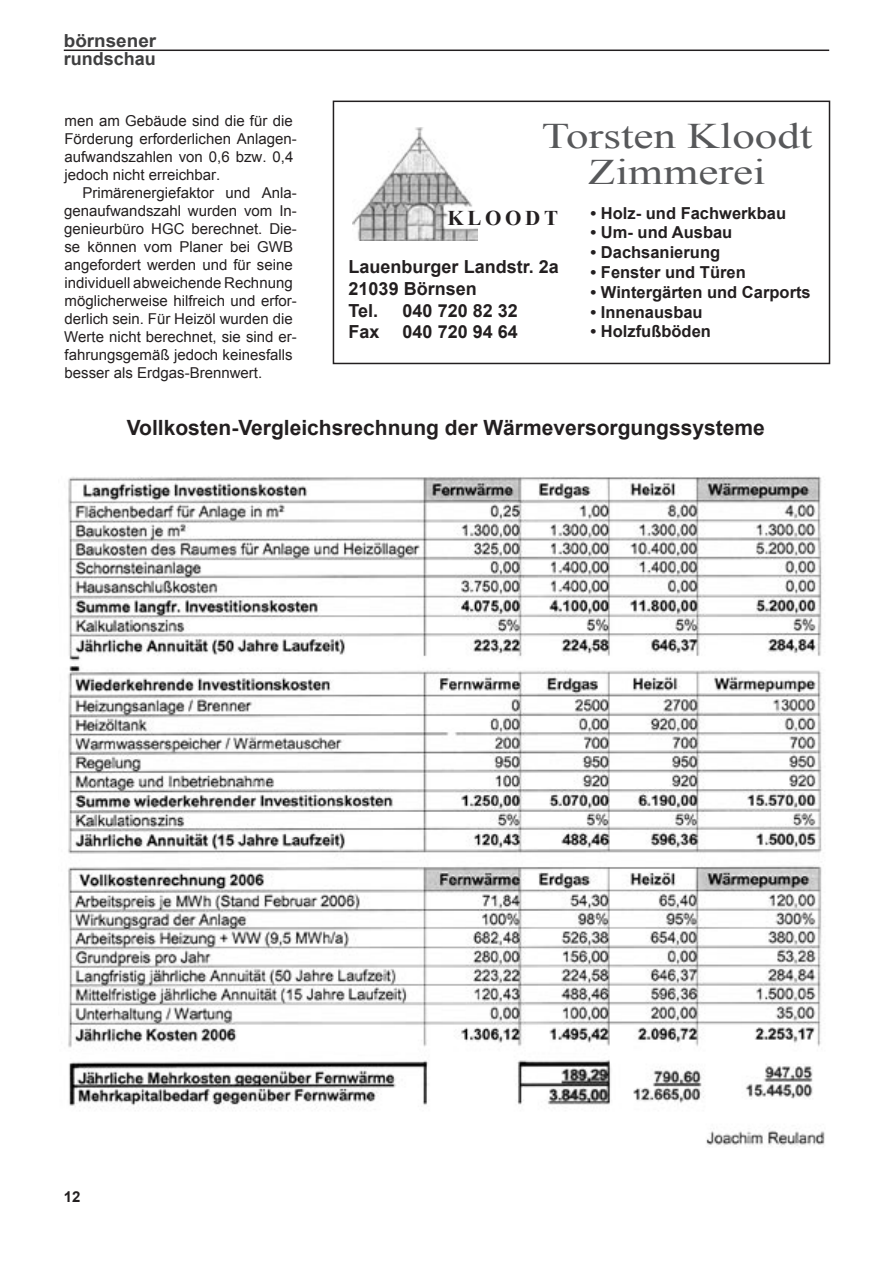
<style>
.page{position:relative;width:893px;height:1263px;background:#fff}
.page>*{position:absolute;margin:0;border:0;box-sizing:border-box;transform-origin:0 0}
.t1{font:36px/36px "Times New Roman";color:#57585a;text-align:center;scale:1.25 1}
.t2{font:700 21px "Arial";color:#231f20}
.t3{font:700 21px "Times New Roman";letter-spacing:.175em;color:#231f20}
.t4{font:700 18px/21.6px "Arial";color:#231f20}
.t5{font:700 18px/18px "Arial";color:#3f3f40;scale:1.05 1}
.t6{font:700 16.5px "Arial";color:#231f20}
.t7{font:15px/18px "Arial";color:#231f20}
.t8{font:700 15px "Arial";color:#231f20}
</style>
<div class="page">
<hr style="left:64px;top:50px;width:765px;height:1px;background:#231f20">
<img style="left:68px;top:476px;width:757px;height:670px">
<div style="left:333px;top:101px;width:497px;height:263px;border:2px solid #231f20"></div>
<img style="left:352px;top:127px;width:126px;height:114px">
<p class="t5" style="left:64px;top:32px;width:90px">börnsener rundschau</p>
<p class="t7" style="left:64px;top:112px;width:234px">men am Gebäude sind die für die<br>Förderung erforderlichen Anlagen&shy;aufwandszahlen von 0,6 bzw. 0,4 jedoch nicht erreichbar.</p>
<p class="t7" style="left:64px;top:184px;width:234px;text-indent:18px">Primärenergiefaktor und Anla&shy;genaufwandszahl wurden vom In&shy;genieurbüro HGC berechnet. Die&shy;se können vom Planer bei GWB angefordert werden und für seine individuell abweichende Rechnung möglicherweise hilfreich und erfor&shy;derlich sein. Für Heizöl wurden die Werte nicht berechnet, sie sind er&shy;fahrungsgemäß jedoch keinesfalls besser als Erdgas-Brennwert.</p>
<h2 class="t2" style="left:127px;top:413px;width:639px">Vollkosten-Vergleichsrechnung der Wärmeversorgungssysteme</h2>
<h1 class="t1" style="left:542px;top:117px;width:218px">Torsten Kloodt<br>Zimmerei</h1>
<h2 class="t3" style="left:447px;top:203px;width:112px">KLOODT</h2>
<p class="t6" style="left:591px;top:202px;width:197px">• Holz- und Fachwerkbau</p>
<p class="t6" style="left:591px;top:222px;width:143px">• Um- und Ausbau</p>
<p class="t6" style="left:591px;top:242px;width:131px">• Dachsanierung</p>
<p class="t6" style="left:591px;top:261px;width:157px">• Fenster und Türen</p>
<p class="t6" style="left:591px;top:281px;width:222px">• Wintergärten und Carports</p>
<p class="t6" style="left:591px;top:301px;width:114px">• Innenausbau</p>
<p class="t6" style="left:591px;top:321px;width:122px">• Holzfußböden</p>
<p class="t4" style="left:349px;top:257px;width:212px">Lauenburger Landstr. 2a<br>21039 Börnsen<br>Tel.</p>
<p class="t4" style="left:403px;top:300px;width:117px">040 720 82 32</p>
<p class="t4" style="left:349px;top:322px;width:33px">Fax</p>
<p class="t4" style="left:403px;top:322px;width:117px">040 720 94 64</p>
<p class="t8" style="left:64px;top:1186px;width:18px">12</p>
</div>
